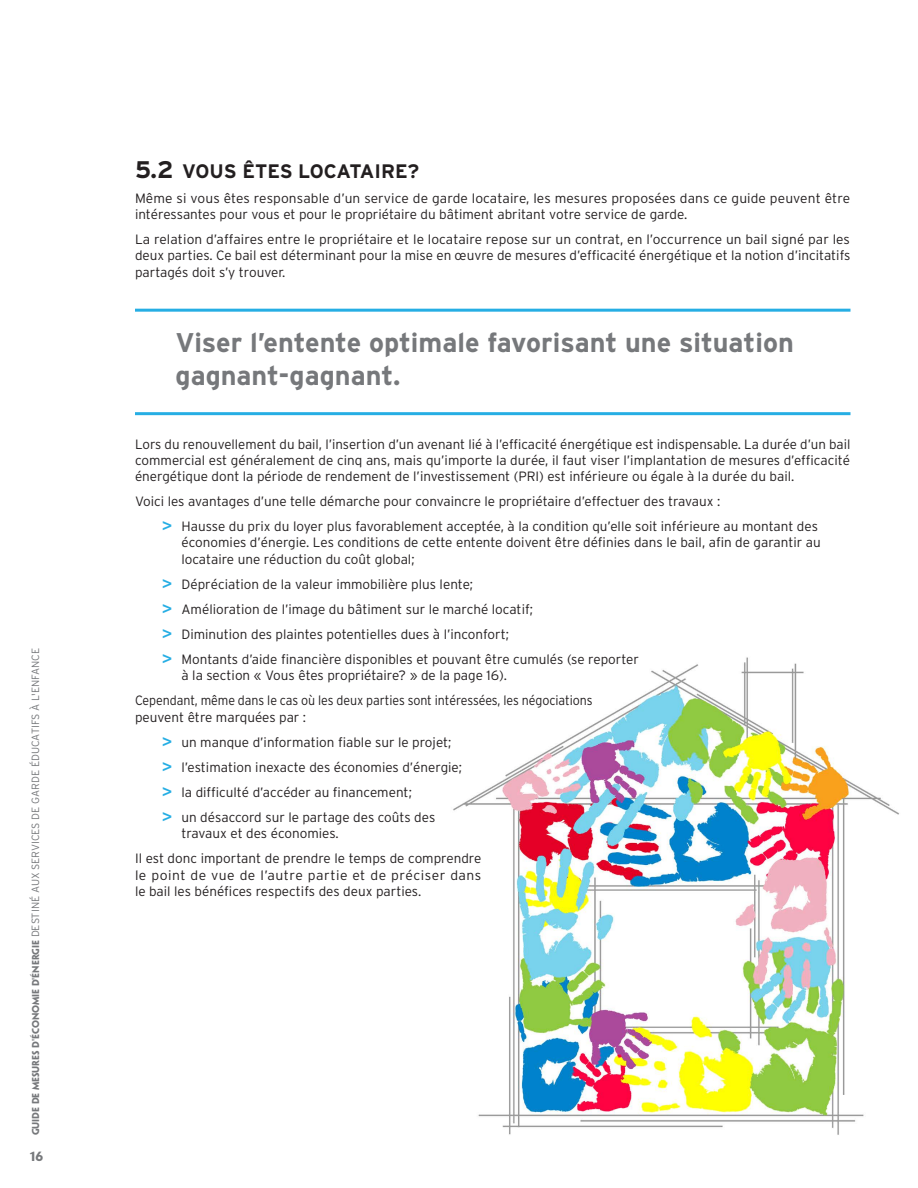
<style>
.page{position:relative;width:918px;height:1188px;background:#fff}
.page>*{position:absolute;margin:0;border:0;box-sizing:border-box;transform-origin:0 0}
.t1{font:700 27px/33px "Interstate";color:#76787b}
.t2{font:700 19.5px "Interstate";color:#231f20}
.t3{font:300 13.5px/25px "Interstate";color:#231f20}
.t4{font:700 12px "Penumbra Sans Std";color:#76787b}
.t5{font:300 10.5px "Interstate";color:#76787b}
.s1{font-family:"Penumbra Sans Std";font-weight:700;font-size:9px}
.s2{font-size:24px}
.s3{font-family:"Penumbra Sans Std";font-weight:700;font-size:18px;color:#26aee4}
</style>
<div class="page">
<img style="left:453px;top:657px;width:446px;height:478px">
<hr style="left:135px;top:309px;width:715px;height:3px;background:#26aee4">
<hr style="left:135px;top:412px;width:715px;height:3px;background:#26aee4">
<p class="t5" style="left:29px;top:1135px;width:489px;rotate:-90deg"><span class="s1">GUIDE DE MESURES D'ÉCONOMIE D'ÉNERGIE</span> DESTINÉ AUX SERVICES DE GARDE ÉDUCATIFS À L'ENFANCE</p>
<p class="t4" style="left:30px;top:1149px;width:15px">16</p>
<h2 class="t2" style="left:135px;top:159px;width:286px"><span class="s2">5.2</span> VOUS ÊTES LOCATAIRE?</h2>
<p class="t3" style="left:135px;top:190px;width:717px;line-height:16.2px">Même si vous êtes responsable d’un service de garde locataire, les mesures proposées dans ce guide peuvent être intéressantes pour vous et pour le propriétaire du bâtiment abritant votre service de garde.</p>
<p class="t3" style="left:135px;top:231px;width:717px;line-height:16.2px;text-align:justify">La relation d’affaires entre le propriétaire et le locataire repose sur un contrat, en l’occurrence un bail signé par les deux parties. Ce bail est déterminant pour la mise en œuvre de mesures d’efficacité énergétique et la notion d’incitatifs partagés doit s’y trouver.</p>
<h1 class="t1" style="left:176px;top:326px;width:620px">Viser l’entente optimale favorisant une situation gagnant-gagnant.</h1>
<p class="t3" style="left:135px;top:436px;width:717px;line-height:16.2px;text-align:justify">Lors du renouvellement du bail, l’insertion d’un avenant lié à l’efficacité énergétique est indispensable. La durée d’un bail commercial est généralement de cinq ans, mais qu’importe la durée, il faut viser l’implantation de mesures d’efficacité énergétique dont la période de rendement de l’investissement (PRI) est inférieure ou égale à la durée du bail.</p>
<p class="t3" style="left:162px;top:489px;width:657px;text-indent:-27px">Voici les avantages d’une telle démarche pour convaincre le propriétaire d’effectuer des travaux :<br><span class="s3">&gt;</span> Hausse du prix du loyer plus favorablement acceptée, à la condition qu’elle soit inférieure au montant des</p>
<p class="t3" style="left:182px;top:534px;width:641px;line-height:16.2px">économies d’énergie. Les conditions de cette entente doivent être définies dans le bail, afin de garantir au locataire une réduction du coût global;</p>
<p class="t3" style="left:162px;top:571px;width:479px"><span class="s3">&gt;</span> Dépréciation de la valeur immobilière plus lente;<br><span class="s3">&gt;</span> Amélioration de l’image du bâtiment sur le marché locatif;<br><span class="s3">&gt;</span> Diminution des plaintes potentielles dues à l’inconfort;<br><span class="s3">&gt;</span> Montants d’aide financière disponibles et pouvant être cumulés (se reporter</p>
<p class="t3" style="left:135px;top:663px;width:459px;text-indent:46px">à la section « Vous êtes propriétaire? » de la page 16).<br>Cependant, même dans le cas où les deux parties sont intéressées, les négociations</p>
<p class="t3" style="left:162px;top:704px;width:302px;text-indent:-27px">peuvent être marquées par :<br><span class="s3">&gt;</span> un manque d’information fiable sur le projet; <span class="s3">&gt;</span> l’estimation inexacte des économies d’énergie; <span class="s3">&gt;</span> la difficulté d’accéder au financement;<br><span class="s3">&gt;</span> un désaccord sur le partage des coûts des</p>
<p class="t3" style="left:135px;top:821px;width:348px;text-indent:46px">travaux et des économies.<br>Il est donc important de prendre le temps de comprendre</p>
<p class="t3" style="left:135px;top:867px;width:348px;line-height:16.2px">le point de vue de l’autre partie et de préciser dans le bail les bénéfices respectifs des deux parties.</p>
</div>
